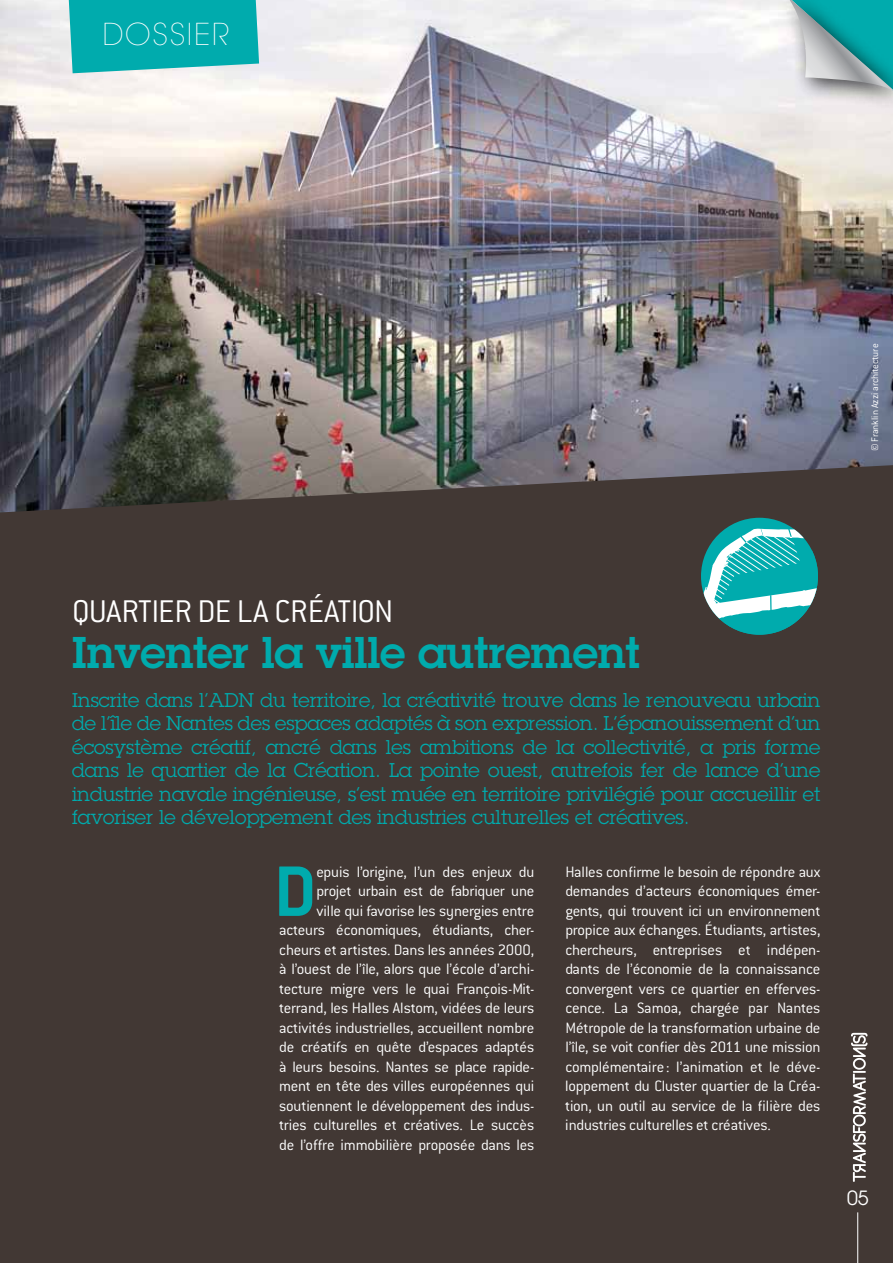
<style>
.page{position:relative;width:893px;height:1263px;background:#fff}
.page>*{position:absolute;margin:0;border:0;box-sizing:border-box;transform-origin:0 0}
.t1{font:700 78.45px "Conduit ITC";color:#00abad}
.t2{font:600 43.5px "Lubalin Graph";letter-spacing:-.005em;color:#00abad}
.t3{font:300 34.5px "Conduit ITC";color:#fff}
.t4{font:200 30px "Avant Garde";letter-spacing:.055em;color:#fff}
.t5{font:19.5px/23.4px "Lubalin Graph";color:#00abad;text-align:justify}
.t6{font:19.5px "Avant Garde";color:#fff}
.t7{font:300 16.5px/19.5px "Conduit ITC";letter-spacing:-.01em;color:#fff;text-align:right}
.t8{font:300 10.5px "Conduit ITC";color:#fff}
</style>
<div class="page">
<img style="left:0;top:0;width:893px;height:465px">
<svg style="left:0;top:465px;width:893px;height:79px;background:#4a4240"></svg>
<div style="left:0;top:544px;width:893px;height:719px;background:#423834"></div>
<svg style="left:851px;top:1033px;width:16px;height:149px"></svg>
<div style="left:777px;top:0;width:116px;height:114px;background:#000;opacity:.75"></div>
<svg style="left:790px;top:0;width:103px;height:91px;background:#61afb1"></svg>
<hr style="left:857px;top:1212px;width:1px;height:51px;background:#fff">
<svg style="left:69px;top:0;width:190px;height:73px;background:#12b0b2"></svg>
<svg style="left:701px;top:518px;width:117px;height:117px;background:#47a5a5"></svg>
<h3 class="t4" style="left:103px;top:16px;width:128px">DOSSIER</h3>
<p class="t8" style="left:869px;top:451px;width:109px;rotate:-90deg">© Franklin Azzi architecture</p>
<h3 class="t3" style="left:72px;top:592px;width:219px">Quartier delacréa</h3>
<h3 class="t3" style="left:338px;top:592px;width:27px">tion</h3>
<h2 class="t2" style="left:72px;top:624px;width:569px">Inventer la ville autrement</h2>
<p class="t5" style="left:72px;top:688px;width:750px">Inscrite dans l’ADN du territoire, la créativité trouve dans le renouveau urbain de l’île de Nantes des espaces adaptés à son expression. L’épanouissement d’un écosystème créatif, ancré dans les ambitions de la collectivité, a pris forme dans le quartier de la Création. La pointe ouest, autrefois fer de lance d’une industrie navale ingénieuse, s’est muée en territoire privilégié pour accueillir et favoriser le développement des industries culturelles et créatives.</p>
<p class="t7" style="left:565px;top:862px;width:257px;text-align:justify">Halles confirme le besoin de répondre aux demandes d’acteurs économiques émer&shy;gents, qui trouvent ici un environnement propice aux échanges. Étudiants, artistes, chercheurs, entreprises et indépen&shy;dants de l’économie de la connaissance convergent vers ce quartier en efferves&shy;cence. La Samoa, chargée par Nantes Métropole de la transformation urbaine de l’île, se voit confier dès 2011 une mission complémentaire : l’animation et le déve&shy;loppement du Cluster quartier de la Créa&shy;tion, un outil au service de la filière des industries culturelles et créatives.</p>
<p class="t7" style="left:279px;top:862px;width:257px">epuis l’origine, l’un des enjeux du projet urbain est de fabriquer une<br>ville qui favorise les synergies entre acteurs économiques, étudiants, cher&shy;cheurs et artistes. Dans les années 2000, à l’ouest de l’île, alors que l’école d’archi&shy;tecture migre vers le quai François-Mit&shy;terrand, les Halles Alstom, vidées de leurs activités industrielles, accueillent nombre de créatifs en quête d’espaces adaptés à leurs besoins. Nantes se place rapide&shy;ment en tête des villes européennes qui soutiennent le développement des indus&shy;tries culturelles et créatives. Le succès de l’offre immobilière proposée dans les</p>
<h1 class="t1" style="left:274px;top:845px;width:35px">D</h1>
<p class="t6" style="left:847px;top:1186px;width:23px">05</p>
</div>
